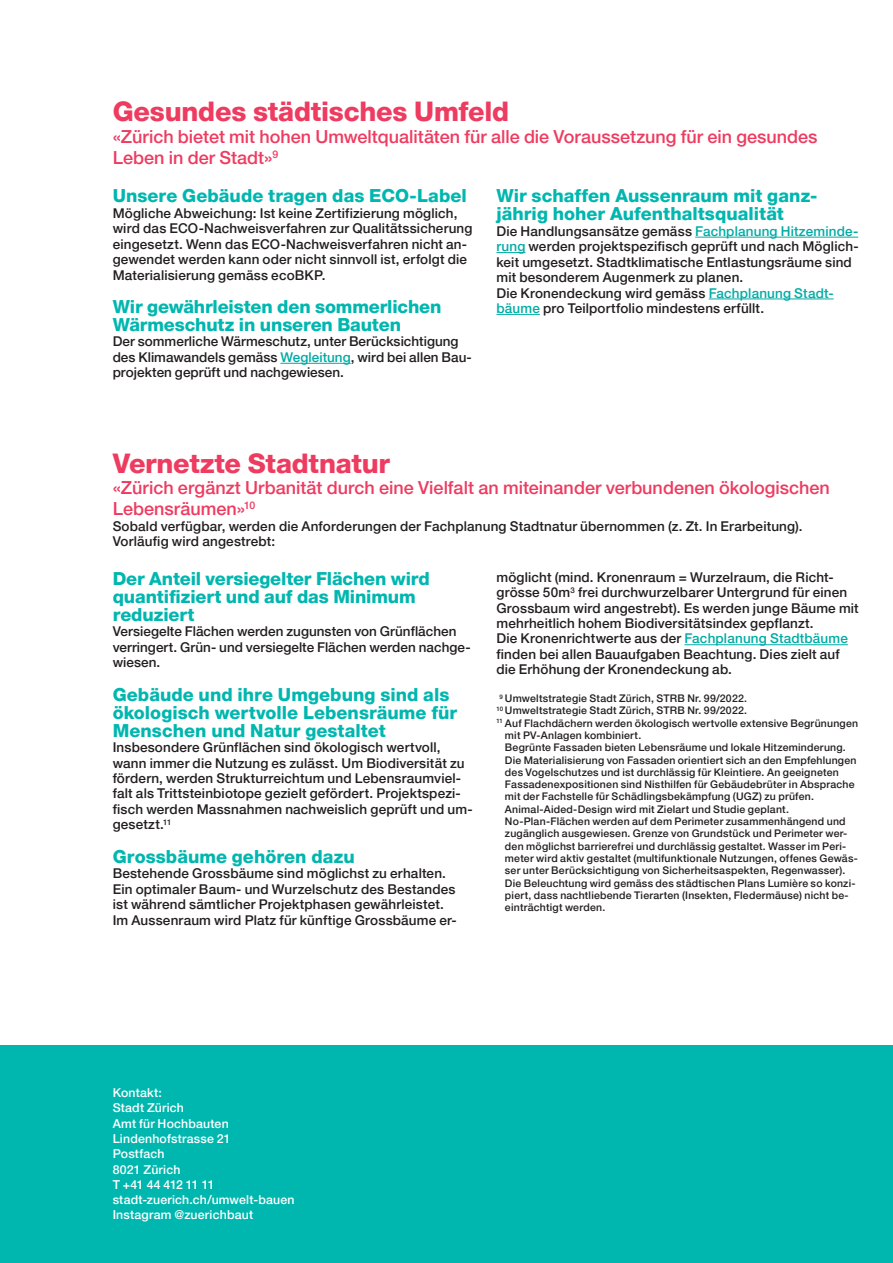
<style>
.page{position:relative;width:893px;height:1263px;background:#fff}
.page>*{position:absolute;margin:0;border:0;box-sizing:border-box;transform-origin:0 0}
._02_AT_Heavy_18pt{font:800 27px "Helvetica Neue LT Pro";letter-spacing:-.01em;color:#ee3b60}
._03_Lead_UT_Heavy_12pt{font:800 18px/18px "Helvetica Neue LT Pro";color:#00b7af}
._03_Lead_Medium_12pt{font:500 18px/21.3px "Helvetica Neue LT Pro";color:#ee3b60}
._04_Text_Medium_9_2pt_Blocksatz_GLR{font:500 13.5px/15.5px "Helvetica Neue LT Pro";letter-spacing:.01em;color:#231f20}
._04_UT_Heavy_9_2pt_GLR{font:500 13.5px/15.5px "Helvetica Neue LT Pro";letter-spacing:.005em;color:#231f20}
._04_Text_Medium_9_2pt{font:500 13.5px/15.5px "Helvetica Neue LT Pro";letter-spacing:.01em;color:#231f20}
._05_Text_Medium_8_2pt{font:500 12.3px "Helvetica Neue LT Pro";letter-spacing:.015em;color:#fff}
._05_Text_Medium_8_2pt-2{font:500 12.3px "Helvetica Neue LT Pro";letter-spacing:-.04em;color:#fff}
._06_Legenden_Medium_7pt{font:500 10.5px/12.3px "Helvetica Neue LT Pro";letter-spacing:.02em;color:#231f20}
.s1{color:#00aca5}
</style>
<div class="page">
<hr style="left:280px;top:363px;width:71px;height:1px;background:#00aca5">
<hr style="left:695px;top:237px;width:163px;height:1px;background:#00aca5">
<svg style="left:496px;top:252px;width:29px;height:1px"></svg>
<hr style="left:709px;top:299px;width:125px;height:1px;background:#00aca5">
<hr style="left:496px;top:314px;width:44px;height:1px;background:#00aca5">
<hr style="left:684px;top:644px;width:164px;height:1px;background:#00aca5">
<div style="left:0;top:1046px;width:893px;height:217px;background:#00b7af"></div>
<p class="_02_AT_Heavy_18pt" style="left:113px;top:96px;width:398px">Gesundes städtisches Umfeld</p>
<p class="_03_Lead_Medium_12pt" style="left:113px;top:125px;width:706px">«Zürich bietet mit hohen Umweltqualitäten für alle die Voraussetzung für ein gesundes<br>Leben in der Stadt»<sup>9</sup></p>
<h2 class="_03_Lead_UT_Heavy_12pt" style="left:113px;top:187px;width:356px">Unsere Gebäude tragen das ECO-Label</h2>
<p class="_04_Text_Medium_9_2pt_Blocksatz_GLR" style="left:113px;top:205px;width:361px">Mögliche Abweichung: Ist keine Zertifizierung möglich, wird das ECO-Nachweisverfahren zur Qualitätssicherung eingesetzt. Wenn das ECO-Nachweisverfahren nicht an&shy;gewendet werden kann oder nicht sinnvoll ist, erfolgt die Materialisierung gemäss ecoBKP.</p>
<h2 class="_03_Lead_UT_Heavy_12pt" style="left:113px;top:298px;width:330px">Wir gewährleisten den sommerlichen<br>Wärmeschutz in unseren Bauten</h2>
<h3 class="_04_UT_Heavy_9_2pt_GLR" style="left:113px;top:334px;width:361px">Der sommerliche Wärmeschutz, unter Berücksichtigung des Klimawandels gemäss <span class="s1">Wegleitung</span>, wird bei allen Bau&shy;projekten geprüft und nachgewiesen.</h3>
<h2 class="_03_Lead_UT_Heavy_12pt" style="left:496px;top:187px;width:322px">Wir schaffen Aussenraum mit ganz-</h2>
<h2 class="_03_Lead_UT_Heavy_12pt" style="left:496px;top:205px;width:289px">jährig hoher Aufenthaltsqualität</h2>
<p class="_04_Text_Medium_9_2pt_Blocksatz_GLR" style="left:496px;top:223px;width:364px">Die Handlungsansätze gemäss <span class="s1">Fachplanung Hitzeminde&shy;rung</span> werden projektspezifisch geprüft und nach Möglich&shy;keit umgesetzt. Stadtklimatische Entlastungsräume sind mit besonderem Augenmerk zu planen.</p>
<p class="_04_Text_Medium_9_2pt_Blocksatz_GLR" style="left:496px;top:285px;width:339px">Die Kronendeckung wird gemäss <span class="s1">Fachplanung Stadt&shy;bäume</span> pro Teilportfolio mindestens erfüllt.</p>
<p class="_02_AT_Heavy_18pt" style="left:113px;top:447px;width:279px">Vernetzte Stadtnatur</p>
<p class="_03_Lead_Medium_12pt" style="left:113px;top:477px;width:719px">«Zürich ergänzt Urbanität durch eine Vielfalt an miteinander verbundenen ökologischen<br>Lebensräumen»<sup>10</sup></p>
<p class="_04_Text_Medium_9_2pt" style="left:113px;top:518px;width:691px">Sobald verfügbar, werden die Anforderungen der Fachplanung Stadtnatur übernommen (z. Zt. In Erarbeitung).<br>Vorläufig wird angestrebt:</p>
<h2 class="_03_Lead_UT_Heavy_12pt" style="left:113px;top:569px;width:319px">Der Anteil versiegelter Flächen wird quantifiziert und auf das Minimum reduziert</h2>
<h3 class="_04_UT_Heavy_9_2pt_GLR" style="left:113px;top:624px;width:359px">Versiegelte Flächen werden zugunsten von Grünflächen verringert. Grün- und versiegelte Flächen werden nachge&shy;wiesen.</h3>
<h2 class="_03_Lead_UT_Heavy_12pt" style="left:113px;top:685px;width:346px">Gebäude und ihre Umgebung sind als ökologisch wertvolle Lebensräume für<br>Menschen und Natur gestaltet</h2>
<p class="_04_Text_Medium_9_2pt_Blocksatz_GLR" style="left:113px;top:739px;width:362px">Insbesondere Grünflächen sind ökologisch wertvoll, wann immer die Nutzung es zulässt. Um Biodiversität zu fördern, werden Strukturreichtum und Lebensraumviel&shy;falt als Trittsteinbiotope gezielt gefördert. Projektspezi&shy;fisch werden Massnahmen nachweislich geprüft und um&shy;gesetzt.<sup>11</sup></p>
<h2 class="_03_Lead_UT_Heavy_12pt" style="left:113px;top:847px;width:244px">Grossbäume gehören dazu</h2>
<p class="_04_Text_Medium_9_2pt_Blocksatz_GLR" style="left:113px;top:865px;width:344px">Bestehende Grossbäume sind möglichst zu erhalten.<br>Ein optimaler Baum- und Wurzelschutz des Bestandes ist während sämtlicher Projektphasen gewährleistet.</p>
<p class="_04_Text_Medium_9_2pt_Blocksatz_GLR" style="left:113px;top:912px;width:346px">Im Aussenraum wird Platz für künftige Grossbäume er-</p>
<p class="_04_Text_Medium_9_2pt_Blocksatz_GLR" style="left:496px;top:569px;width:364px">möglicht (mind. Kronenraum = Wurzelraum, die Richt&shy;grösse 50m<sup>3</sup> frei durchwurzelbarer Untergrund für einen Grossbaum wird angestrebt). Es werden junge Bäume mit mehrheitlich hohem Biodiversitätsindex gepflanzt.</p>
<p class="_04_Text_Medium_9_2pt_Blocksatz_GLR" style="left:496px;top:631px;width:353px">Die Kronenrichtwerte aus der <span class="s1">Fachplanung Stadtbäume </span>finden bei allen Bauaufgaben Beachtung. Dies zielt auf die Erhöhung der Kronendeckung ab.</p>
<p class="_06_Legenden_Medium_7pt" style="left:499px;top:692px;width:249px"><sup>9</sup> Umweltstrategie Stadt Zürich, STRB Nr. 99/2022.</p>
<p class="_06_Legenden_Medium_7pt" style="left:496px;top:704px;width:252px"><sup>10</sup> Umweltstrategie Stadt Zürich, STRB Nr. 99/2022.</p>
<p class="_06_Legenden_Medium_7pt" style="left:505px;top:717px;width:355px;text-indent:-9px"><sup>11</sup> Auf Flachdächern werden ökologisch wertvolle extensive Begrünungen mit PV-Anlagen kombiniert.</p>
<p class="_06_Legenden_Medium_7pt" style="left:505px;top:741px;width:353px">Begrünte Fassaden bieten Lebensräume und lokale Hitzeminderung.<br>Die Materialisierung von Fassaden orientiert sich an den Empfehlungen des Vogelschutzes und ist durchlässig für Kleintiere. An geeigneten Fassadenexpositionen sind Nisthilfen für Gebäudebrüter in Absprache mit der Fachstelle für Schädlingsbekämpfung (UGZ) zu prüfen.</p>
<p class="_06_Legenden_Medium_7pt" style="left:505px;top:803px;width:285px">Animal-Aided-Design wird mit Zielart und Studie geplant.</p>
<p class="_06_Legenden_Medium_7pt" style="left:505px;top:815px;width:354px">No-Plan-Flächen werden auf dem Perimeter zusammenhängend und zugänglich ausgewiesen. Grenze von Grundstück und Perimeter wer&shy;den möglichst barrierefrei und durchlässig gestaltet. Wasser im Peri&shy;meter wird aktiv gestaltet (multifunktionale Nutzungen, offenes Gewäs&shy;ser unter Berücksichtigung von Sicherheitsaspekten, Regenwasser).</p>
<p class="_06_Legenden_Medium_7pt" style="left:505px;top:876px;width:352px">Die Beleuchtung wird gemäss des städtischen Plans Lumière so konzi&shy;piert, dass nachtliebende Tierarten (Insekten, Fledermäuse) nicht be&shy;einträchtigt werden.</p>
<p class="_05_Text_Medium_8_2pt" style="left:113px;top:1085px;width:51px">Kontakt:</p>
<p class="_05_Text_Medium_8_2pt" style="left:113px;top:1100px;width:73px">Stadt Zürich</p>
<p class="_05_Text_Medium_8_2pt" style="left:113px;top:1116px;width:118px">Amt für Hochbauten</p>
<p class="_05_Text_Medium_8_2pt" style="left:113px;top:1131px;width:119px">Lindenhofstrasse 21</p>
<p class="_05_Text_Medium_8_2pt" style="left:113px;top:1146px;width:53px">Postfach</p>
<p class="_05_Text_Medium_8_2pt" style="left:113px;top:1162px;width:69px">8021 Zürich</p>
<p class="_05_Text_Medium_8_2pt-2" style="left:113px;top:1177px;width:103px">T +41 44 412 11 11</p>
<p class="_05_Text_Medium_8_2pt" style="left:113px;top:1192px;width:183px">stadt-zuerich.ch/umwelt-bauen</p>
<p class="_05_Text_Medium_8_2pt" style="left:113px;top:1207px;width:142px">Instagram @zuerichbaut</p>
</div>
